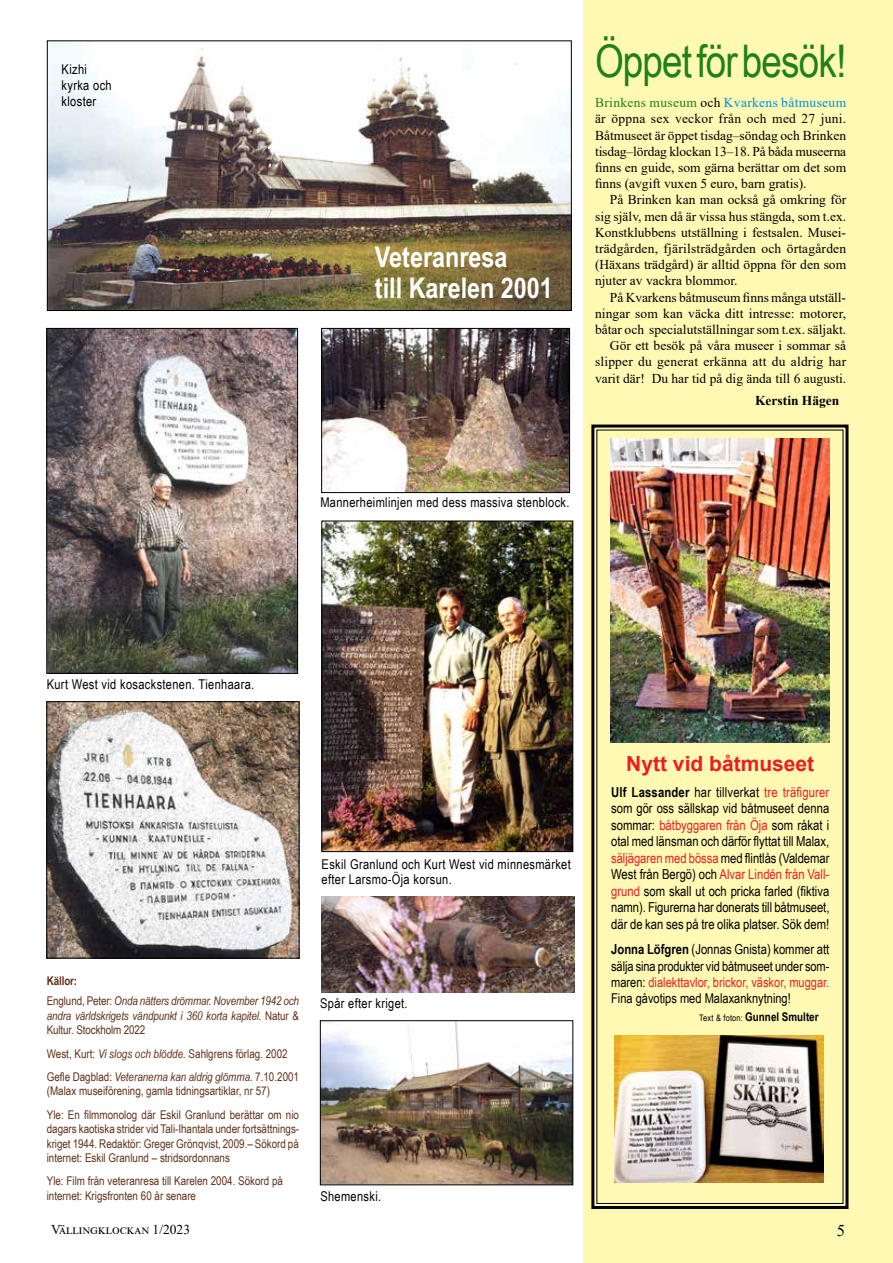
<style>
.page{position:relative;width:893px;height:1263px;background:#fff}
.page>*{position:absolute;margin:0;border:0;box-sizing:border-box;transform-origin:0 0}
.t1{font:45px "Arial Narrow";letter-spacing:-.02em;color:#20801a}
.t2{font:700 28.5px/31.5px "Arial Narrow";color:#fff}
.t3{font:700 21px "Arial";color:#ed1c24}
.t4{font:16.5px "Times New Roman";color:#000}
.t5{font:13.8px/16.5px "Arial Narrow";color:#000;text-align:justify}
.t6{font:13.5px/16.2px "Times New Roman";color:#000;text-align:justify}
.t7{font:13.5px/16.2px "Arial Narrow";letter-spacing:.025em;color:#000}
.t8{font:700 13.5px "Times New Roman";color:#000}
.t9{font:12px/14.4px "Arial Narrow";color:#613017}
.t10{font:italic 12px/20.4px "Arial Narrow";letter-spacing:-.01em;color:#613017}
.t11{font:700 12px "Arial Narrow";color:#000}
.s1{color:#20801a}
.s2{color:#008fd5}
.s3{font-weight:700;font-style:normal}
.s4{font-style:normal}
.s5{font-style:italic}
.s6{font-weight:700}
.s7{color:#ed1c24}
.s8{font-weight:400;font-size:9px}
</style>
<div class="page">
<div style="left:583px;top:0;width:310px;height:1263px;background:#fff9b4"></div>
<img style="left:49px;top:43px;width:520px;height:266px">
<div style="left:47px;top:41px;width:524px;height:270px;border:1px solid #000"></div>
<img style="left:324px;top:523px;width:247px;height:327px">
<div style="left:322px;top:521px;width:251px;height:331px;border:1px solid #000"></div>
<img style="left:49px;top:330px;width:247px;height:341px">
<div style="left:47px;top:328px;width:251px;height:345px;border:1px solid #000"></div>
<img style="left:323px;top:330px;width:245px;height:161px">
<div style="left:321px;top:328px;width:249px;height:165px;border:1px solid #000"></div>
<img style="left:322px;top:1022px;width:249px;height:161px">
<div style="left:320px;top:1020px;width:253px;height:165px;border:1px solid #000"></div>
<img style="left:49px;top:703px;width:248px;height:253px">
<div style="left:47px;top:701px;width:252px;height:257px;border:1px solid #000"></div>
<img style="left:321px;top:896px;width:253px;height:96px">
<img style="left:591px;top:424px;width:258px;height:785px">
<p class="t7" style="left:62px;top:60px;width:52px">Kizhi kyrka och kloster</p>
<h2 class="t2" style="left:375px;top:240px;width:179px">Veteranresa<br>till Karelen 2001</h2>
<h1 class="t1" style="left:595px;top:28px;width:253px">Öppetför besök!</h1>
<p class="t6" style="left:595px;top:94px;width:253px"><span class="s1">Brinkens museum</span> och <span class="s2">Kvarkens båtmuseum </span>är öppna sex veckor från och med 27 juni.<br>Båtmuseet är öppet tisdag–söndag och Brinken tisdag–lördag klockan 13–18. På båda museerna finns en guide, som gärna berättar om det som finns (avgift vuxen 5 euro, barn gratis).</p>
<p class="t6" style="left:595px;top:191px;width:253px;text-indent:15px">På Brinken kan man också gå omkring för sig själv, men då är vissa hus stängda, som t.ex.<br>Konstklubbens utställning i festsalen. Musei&shy;trädgården, fjärilsträdgården och örtagården (Häxans trädgård) är alltid öppna för den som njuter av vackra blommor.</p>
<p class="t6" style="left:595px;top:289px;width:253px;text-align:right">På Kvarkens båtmuseum finns många utställ&shy;ningar som kan väcka ditt intresse: motorer, båtar och specialutställningar som t.ex. säljakt.<br>Gör ett besök på våra museer i sommar så slipper du generat erkänna att du aldrig har varit där! Du har tid på dig ända till 6 augusti.</p>
<p class="t8" style="left:755px;top:391px;width:86px">Kerstin Hägen</p>
<p class="t7" style="left:320px;top:493px;width:251px">Mannerheimlinjen med dess massiva stenblock.</p>
<p class="t7" style="left:47px;top:676px;width:209px">Kurt West vid kosackstenen. Tienhaara.</p>
<p class="t7" style="left:322px;top:856px;width:251px;line-height:15px">Eskil Granlund och Kurt West vid minnesmärket efter Larsmo-Öja korsun.</p>
<p class="t10" style="left:47px;top:970px;width:254px"><span class="s3">Källor:<br></span><span class="s4">Englund, Peter:</span> Onda nätters drömmar. November 1942 och</p>
<p class="t10" style="left:47px;top:1008px;width:254px;line-height:14.4px">andra världskrigets vändpunkt i 360 korta kapitel. <span class="s4">Natur &amp;<br>Kultur. Stockholm 2022</span></p>
<p class="t9" style="left:47px;top:1041px;width:254px;line-height:23.4px">West, Kurt: <span class="s5">Vi slogs och blödde.</span> Sahlgrens förlag. 2002<br>Gefle Dagblad: <span class="s5">Veteranerna kan aldrig glömma.</span> 7.10.2001</p>
<p class="t9" style="left:47px;top:1079px;width:254px;line-height:23.4px">(Malax museiförening, gamla tidningsartiklar, nr 57)<br>Yle: En filmmonolog där Eskil Granlund berättar om nio</p>
<p class="t9" style="left:47px;top:1121px;width:254px;text-align:justify">dagars kaotiska strider vid Tali-Ihantala under fortsättnings&shy;kriget 1944. Redaktör: Greger Grönqvist, 2009.– Sökord på internet: Eskil Granlund – stridsordonnans</p>
<p class="t9" style="left:47px;top:1173px;width:238px">Yle: Film från veteranresa till Karelen 2004. Sökord på internet: Krigsfronten 60 år senare</p>
<p class="t7" style="left:320px;top:995px;width:89px">Spår efter kriget.</p>
<p class="t7" style="left:320px;top:1188px;width:62px">Shemenski.</p>
<h3 class="t3" style="left:626px;top:749px;width:189px">Nytt vid båtmuseet</h3>
<p class="t5" style="left:611px;top:783px;width:220px"><span class="s6">Ulf Lassander</span> har tillverkat <span class="s7">tre träfigurer </span>som gör oss sällskap vid båtmuseet denna sommar: <span class="s7">båtbyggaren från Öja</span> som råkat i otal med länsman och därför flyttat till Malax, <span class="s7">säljägaren med bössa</span> med flintlås (Valdemar West från Bergö) och <span class="s7">Alvar Lindén från Vall&shy;grund</span> som skall ut och pricka farled (fiktiva namn). Figurerna har donerats till båtmuseet, där de kan ses på tre olika platser. Sök dem!</p>
<p class="t5" style="left:611px;top:941px;width:220px"><span class="s6">Jonna Löfgren</span> (Jonnas Gnista) kommer att</p>
<p class="t7" style="left:611px;top:957px;width:220px;text-align:justify">sälja sina produkter vid båtmuseet under som&shy;maren: <span class="s7">dialekttavlor, brickor, väskor, muggar.<br></span>Fina gåvotips med Malaxanknytning!</p>
<p class="t11" style="left:699px;top:1008px;width:121px"><span class="s8">Text &amp; foton:</span> Gunnel Smulter</p>
<p class="t6" style="left:51px;top:1221px;width:141px">Vällingklockan 1/2023</p>
<p class="t4" style="left:837px;top:1219px;width:10px">5</p>
</div>
